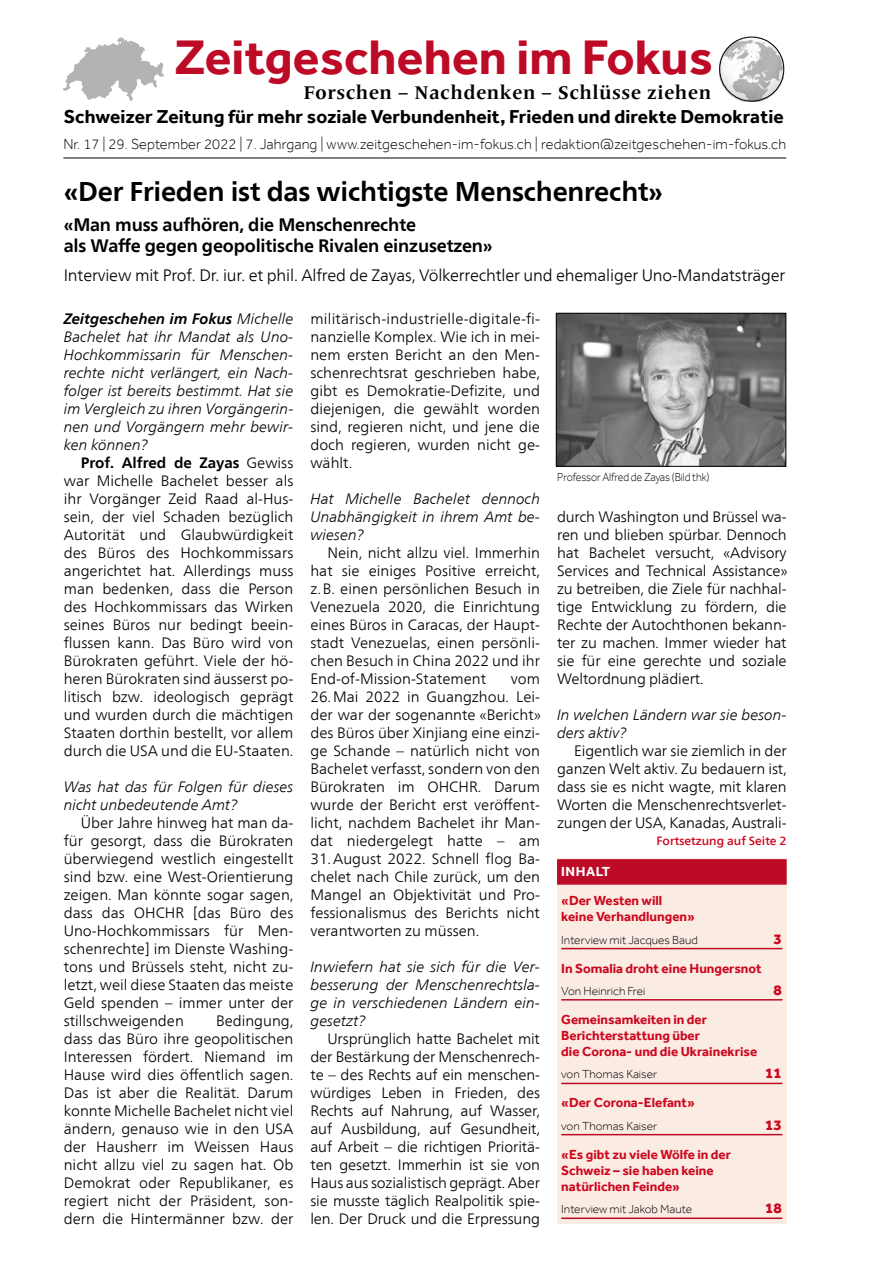
<style>
.page{position:relative;width:893px;height:1263px;background:#fff}
.page>*{position:absolute;margin:0;border:0;box-sizing:border-box;transform-origin:0 0}
.t1{font:700 49.8px "Effra";letter-spacing:.005em;color:#bd0a26}
.t2{font:700 27px "Frutiger Neue LT Com";letter-spacing:-.01em;color:#000}
.t3{font:700 19.2px "Effra";letter-spacing:.005em;color:#000}
.t4{font:700 19.2px "Frutiger Serif LT Pro";letter-spacing:.025em;color:#000}
.t5{font:700 18px/21.6px "Frutiger Neue LT Com";letter-spacing:-.01em;color:#000}
.t6{font:300 16.5px "Frutiger Neue LT Com";letter-spacing:-.01em;color:#000}
.t7{font:300 15px/18px "Frutiger Neue LT Com";color:#000;text-align:justify}
.t8{font:italic 300 15px/18px "Frutiger Neue LT Com";color:#000;text-align:justify}
.t9{font:300 15px "Effra";letter-spacing:.01em;color:#000}
.t10{font:800 15px "Effra";color:#cd071e}
.t11{font:700 13.5px/16.2px "Effra";color:#cd071e}
.t12{font:300 12px "Effra";color:#000}
.t13{font:300 12px "Effra";color:#000;scale:.9 1}
.t14{font:500 12px "Frutiger Neue LT Com";color:#cd071e}
.s1{font-weight:700}
.s2{color:#fff}
.s3{color:#bd0a26}
</style>
<div class="page">
<hr style="left:63px;top:158px;width:723px;height:1px;background:#000">
<img style="left:720px;top:37px;width:64px;height:64px">
<div style="left:719px;top:37px;width:65px;height:64px;border:1px solid #000;border-radius:50%"></div>
<svg style="left:63px;top:37px;width:101px;height:64px"></svg>
<img style="left:558px;top:315px;width:226px;height:150px">
<div style="left:556px;top:313px;width:230px;height:154px;border:1px solid #000"></div>
<div style="left:557px;top:859px;width:230px;height:365px;background:#faebe3"></div>
<div style="left:557px;top:859px;width:230px;height:26px;background:#bd0a26"></div>
<hr style="left:561px;top:948px;width:221px;height:1px;background:#bd0a26">
<hr style="left:561px;top:999px;width:221px;height:1px;background:#bd0a26">
<hr style="left:561px;top:1083px;width:221px;height:1px;background:#bd0a26">
<hr style="left:561px;top:1134px;width:221px;height:1px;background:#bd0a26">
<hr style="left:561px;top:1217px;width:221px;height:2px;background:#bd0a26">
<h1 class="t1" style="left:174px;top:27px;width:540px">Zeitgeschehen im Fokus</h1>
<p class="t4" style="left:303px;top:81px;width:409px">Forschen – Nachdenken – Schlüsse ziehen</p>
<p class="t3" style="left:64px;top:105px;width:721px">Schweizer Zeitung für mehr soziale Verbundenheit, Frieden und direkte Demokratie</p>
<p class="t9" style="left:63px;top:135px;width:724px">Nr. 17 | 29. September 2022 | 7. Jahrgang | www.zeitgeschehen-im-fokus.ch | redaktion@zeitgeschehen-im-fokus.ch</p>
<h2 class="t2" style="left:64px;top:175px;width:601px">«Der Frieden ist das wichtigste Menschenrecht»</h2>
<p class="t5" style="left:64px;top:213px;width:430px">«Man muss aufhören, die Menschenrechte<br>als Waffe gegen geopolitische Rivalen einzusetzen»</p>
<p class="t6" style="left:64px;top:265px;width:723px">Interview mit Prof. Dr. iur. et phil. Alfred de Zayas, Völkerrechtler und ehemaliger Uno-Mandatsträger</p>
<p class="t8" style="left:64px;top:310px;width:231px"><span class="s1">Zeitgeschehen im Fokus</span> Michelle Bachelet hat ihr Mandat als Uno-Hochkommissarin für Menschen&shy;rechte nicht verlängert, ein Nach&shy;folger ist bereits bestimmt. Hat sie im Vergleich zu ihren Vorgängerin&shy;nen und Vorgängern mehr bewir&shy;ken können?</p>
<p class="t7" style="left:64px;top:454px;width:231px;text-indent:17px"><span class="s1">Prof. Alfred de Zayas</span> Gewiss war Michelle Bachelet besser als ihr Vorgänger Zeid Raad al-Hus&shy;sein, der viel Schaden bezüglich Autorität und Glaubwürdigkeit des Büros des Hochkommissars angerichtet hat. Allerdings muss man bedenken, dass die Person des Hochkommissars das Wirken seines Büros nur bedingt beein&shy;flussen kann. Das Büro wird von Bürokraten geführt. Viele der hö&shy;heren Bürokraten sind äusserst po&shy;litisch bzw. ideologisch geprägt und wurden durch die mächtigen Staaten dorthin bestellt, vor allem durch die USA und die EU-Staaten.</p>
<p class="t8" style="left:64px;top:778px;width:231px">Was hat das für Folgen für dieses nicht unbedeutende Amt?</p>
<p class="t7" style="left:64px;top:814px;width:231px;text-indent:17px">Über Jahre hinweg hat man da&shy;für gesorgt, dass die Bürokraten überwiegend westlich eingestellt sind bzw. eine West-Orientierung zeigen. Man könnte sogar sagen, dass das OHCHR [das Büro des Uno-Hochkommissars für Men&shy;schenrechte] im Dienste Washing&shy;tons und Brüssels steht, nicht zu&shy;letzt, weil diese Staaten das meiste Geld spenden – immer unter der stillschweigenden</p>
<p class="t7" style="left:310px;top:310px;width:231px">militärisch-industrielle-digitale-fi&shy;nanzielle Komplex. Wie ich in mei&shy;nem ersten Bericht an den Men&shy;schenrechtsrat geschrieben habe, gibt es Demokratie-Defizite, und diejenigen, die gewählt worden sind, regieren nicht, und jene die doch regieren, wurden nicht ge&shy;wählt.</p>
<p class="t8" style="left:310px;top:490px;width:231px">Hat Michelle Bachelet dennoch Unabhängigkeit in ihrem Amt be&shy;wiesen?</p>
<p class="t7" style="left:310px;top:544px;width:231px;text-indent:17px">Nein, nicht allzu viel. Immerhin hat sie einiges Positive erreicht, z.B. einen persönlichen Besuch in Venezuela 2020, die Einrichtung eines Büros in Caracas, der Haupt&shy;stadt Venezuelas, einen persönli&shy;chen Besuch in China 2022 und ihr End-of-Mission-Statement</p>
<p class="t13" style="left:557px;top:469px;width:171px">Professor Alfred de Zayas (Bild thk)</p>
<p class="t7" style="left:557px;top:508px;width:232px">durch Washington und Brüssel wa&shy;ren und blieben spürbar. Dennoch hat Bachelet versucht, «Advisory Services and Technical Assistance» zu betreiben, die Ziele für nachhal&shy;tige Entwicklung zu fördern, die Rechte der Autochthonen bekann&shy;ter zu machen. Immer wieder hat sie für eine gerechte und soziale Weltordnung plädiert.</p>
<p class="t8" style="left:557px;top:706px;width:231px">In welchen Ländern war sie beson&shy;ders aktiv?</p>
<p class="t7" style="left:557px;top:742px;width:231px;text-indent:17px">Eigentlich war sie ziemlich in der ganzen Welt aktiv. Zu bedauern ist, dass sie es nicht wagte, mit klaren Worten die Menschenrechtsverlet&shy;zungen der USA, Kanadas, Australi-</p>
<p class="t7" style="left:310px;top:670px;width:232px;text-indent:200px">vom 26.Mai 2022 in Guangzhou. Lei&shy;der war der sogenannte «Bericht» des Büros über Xinjiang eine einzi&shy;ge Schande – natürlich nicht von Bachelet verfasst, sondern von den Bürokraten im OHCHR. Darum wurde der Bericht erst veröffent&shy;licht, nachdem Bachelet ihr Man&shy;dat niedergelegt hatte – am 31.August 2022. Schnell flog Ba&shy;chelet nach Chile zurück, um den Mangel an Objektivität und Pro&shy;fessionalismus des Berichts nicht verantworten zu müssen.</p>
<p class="t8" style="left:310px;top:958px;width:231px">Inwiefern hat sie sich für die Ver&shy;besserung der Menschenrechtsla&shy;ge in verschiedenen Ländern ein&shy;gesetzt?</p>
<p class="t7" style="left:310px;top:1030px;width:231px;text-indent:17px">Ursprünglich hatte Bachelet mit der Bestärkung der Menschenrech&shy;te – des Rechts auf ein menschen&shy;würdiges Leben in Frieden, des Rechts auf Nahrung, auf Wasser, auf Ausbildung, auf Gesundheit, auf Arbeit – die richtigen Prioritä&shy;ten gesetzt. Immerhin ist sie von Haus aus sozialistisch geprägt. Aber sie musste täglich Realpolitik spie&shy;len. Der Druck und die Erpressung</p>
<p class="t14" style="left:657px;top:834px;width:132px">Fortsetzung auf Seite 2</p>
<p class="t11" style="left:561px;top:857px;width:102px;line-height:29px"><span class="s2">INHALT</span> <span class="s3">|<br></span>«Der Westen will</p>
<p class="t11" style="left:561px;top:908px;width:135px">keine Verhandlungen»</p>
<p class="t12" style="left:561px;top:932px;width:138px">Interview mit Jacques Baud</p>
<p class="t10" style="left:773px;top:930px;width:10px">3</p>
<p class="t11" style="left:561px;top:960px;width:202px">In Somalia droht eine Hungersnot</p>
<p class="t12" style="left:561px;top:984px;width:85px">Von Heinrich Frei</p>
<p class="t10" style="left:773px;top:981px;width:10px">8</p>
<p class="t11" style="left:561px;top:1011px;width:197px">Gemeinsamkeiten in der<br>Berichterstattung über<br>die Corona- und die Ukrainekrise</p>
<p class="t12" style="left:561px;top:1067px;width:97px">von Thomas Kaiser</p>
<p class="t10" style="left:765px;top:1064px;width:18px">11</p>
<p class="t11" style="left:561px;top:1094px;width:135px">«Der Corona-Elefant»</p>
<p class="t12" style="left:561px;top:1118px;width:97px">von Thomas Kaiser</p>
<p class="t10" style="left:765px;top:1116px;width:18px">13</p>
<p class="t11" style="left:561px;top:1146px;width:171px">«Es gibt zu viele Wölfe in der<br>Schweiz – sie haben keine natürlichen Feinde»</p>
<p class="t12" style="left:561px;top:1202px;width:132px">Interview mit Jakob Maute</p>
<p class="t10" style="left:765px;top:1199px;width:18px">18</p>
<p class="t7" style="left:64px;top:1012px;width:231px;text-indent:152px">Bedingung, dass das Büro ihre geopolitischen Interessen fördert. Niemand im Hause wird dies öffentlich sagen.<br>Das ist aber die Realität. Darum konnte Michelle Bachelet nicht viel ändern, genauso wie in den USA der Hausherr im Weissen Haus nicht allzu viel zu sagen hat. Ob Demokrat oder Republikaner, es regiert nicht der Präsident, son&shy;dern die Hintermänner bzw. der</p>
</div>
